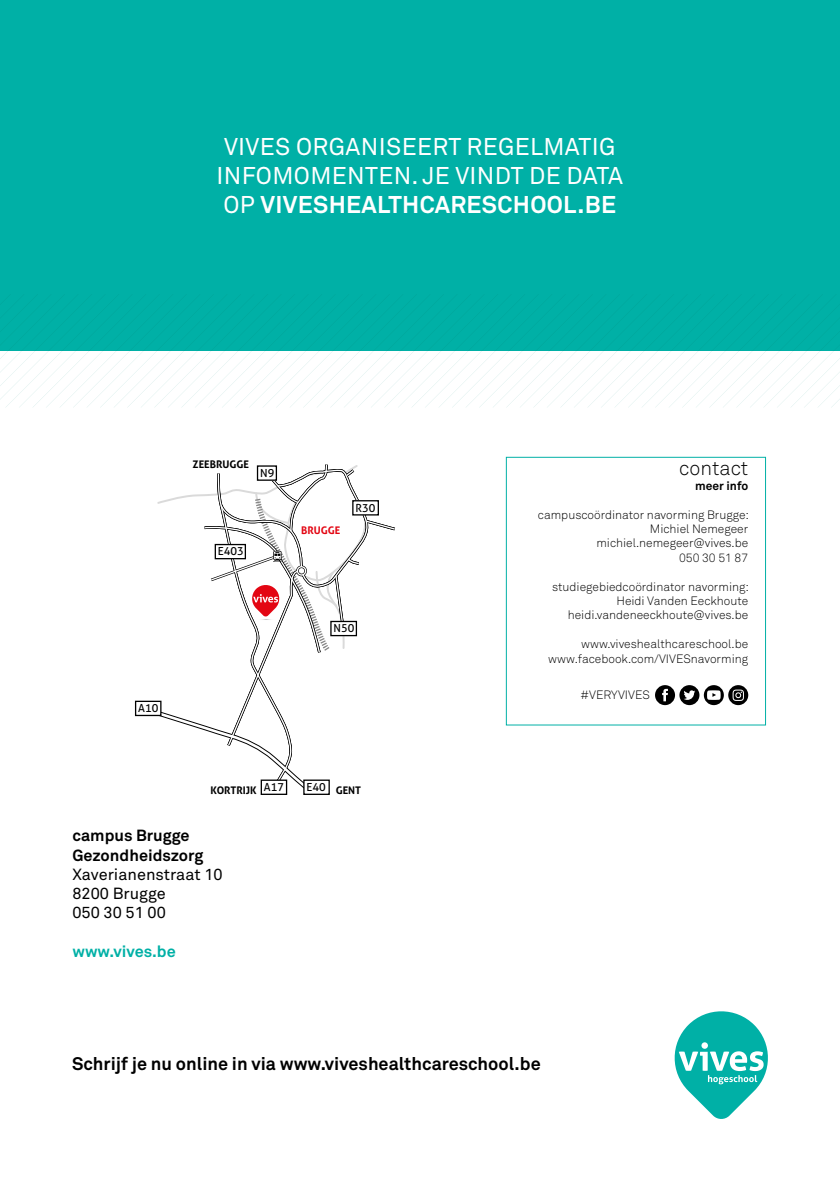
<style>
.page{position:relative;width:840px;height:1191px;background:#fff}
.page>*{position:absolute;margin:0;border:0;box-sizing:border-box;transform-origin:0 0}
.t1{font:24px/28.8px "Akkurat Pro";letter-spacing:.015em;color:#fff;text-align:center}
.t2{font:300 20px "Akkurat Pro";color:#000}
.t3{font:700 18px "Akkurat Pro";color:#000}
.t4{font:16px/19.2px "Akkurat Pro";color:#000}
.t5{font:700 16px/19.2px "Akkurat Pro";color:#000}
.t6{font:700 16px "Akkurat Pro";color:#00b0a6}
.t7{font:300 12px/14.4px "Akkurat Pro";color:#000;text-align:right}
.t8{font:700 12px "Akkurat Pro";color:#000}
.t9{font:11.2px "Aller";color:#000}
.t10{font:700 10.4px "Aller";color:#000}
.t11{font:700 10.4px "Aller";color:#e30613}
.s1{font-weight:700}
</style>
<div class="page">
<div style="left:0;top:0;width:839px;height:351px;background:#00b0a6"></div>
<svg style="left:674px;top:1011px;width:94px;height:108px"></svg>
<svg style="left:135px;top:464px;width:260px;height:331px"></svg>
<svg style="left:655px;top:685px;width:92px;height:20px"></svg>
<div style="left:506px;top:457px;width:259px;height:268px;border:1px solid #00b0a6"></div>
<svg style="left:0;top:351px;width:839px;height:56px"></svg>
<h1 class="t1" style="left:216px;top:133px;width:408px">VIVES ORGANISEERT REGELMATIG<br>INFOMOMENTEN. JE VINDT DE DATA<br>OP <span class="s1">VIVESHEALTHCARESCHOOL.BE</span></h1>
<p class="t9" style="left:138px;top:701px;width:22px">A10</p>
<p class="t10" style="left:192px;top:458px;width:58px">ZEEBRUGGE</p>
<p class="t9" style="left:218px;top:544px;width:27px">E403</p>
<p class="t9" style="left:260px;top:466px;width:16px">N9</p>
<h2 class="t2" style="left:678px;top:456px;width:70px">contact</h2>
<p class="t8" style="left:694px;top:478px;width:54px">meer info</p>
<p class="t7" style="left:537px;top:507px;width:212px">campuscoördinator navorming Brugge:<br>Michiel Nemegeer michiel.nemegeer@vives.be<br>050 30 51 87</p>
<p class="t7" style="left:551px;top:579px;width:198px">studiegebiedcoördinator navorming:<br>Heidi Vanden Eeckhoute heidi.vandeneeckhoute@vives.be</p>
<p class="t7" style="left:548px;top:637px;width:201px">www.viveshealthcareschool.be www.facebook.com/VIVESnavorming</p>
<p class="t7" style="left:579px;top:688px;width:71px">#VERYVIVES</p>
<p class="t9" style="left:355px;top:501px;width:21px">R30</p>
<p class="t11" style="left:301px;top:524px;width:41px">BRUGGE</p>
<p class="t9" style="left:333px;top:621px;width:22px">N50</p>
<p class="t9" style="left:264px;top:780px;width:22px">A17</p>
<p class="t10" style="left:210px;top:783px;width:47px">KORTRIJK</p>
<p class="t9" style="left:306px;top:780px;width:21px">E40</p>
<p class="t10" style="left:335px;top:783px;width:27px">GENT</p>
<h3 class="t5" style="left:72px;top:826px;width:132px">campus Brugge<br>Gezondheidszorg</h3>
<h3 class="t4" style="left:72px;top:865px;width:152px">Xaverianenstraat 10<br>8200 Brugge<br>050 30 51 00</h3>
<h3 class="t6" style="left:72px;top:941px;width:105px">www.vives.be</h3>
<h3 class="t3" style="left:72px;top:1052px;width:470px">Schrijf je nu online in via www.viveshealthcareschool.be</h3>
</div>
